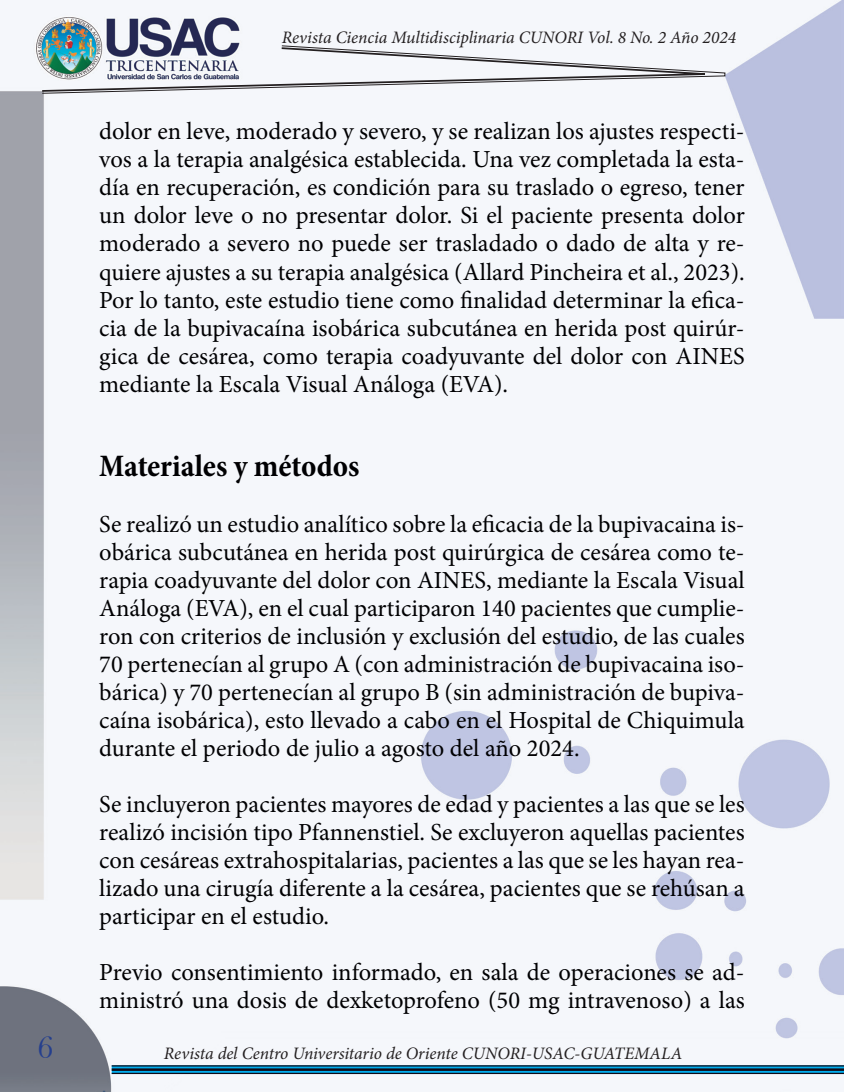
<style>
.page{position:relative;width:844px;height:1092px;background:#fff}
.page>*{position:absolute;margin:0;border:0;box-sizing:border-box;transform-origin:0 0}
.t1{font:700 condensed 31.5px "Minion Pro";color:#000002}
.t2{font:31.5px "Bask Old Face";color:#253f8e}
.t3{font:24.5px/28px "Minion Pro";color:#000002;text-align:justify}
.t4{font:italic 17.5px "Minion Pro";letter-spacing:-.005em;color:#231f20}
</style>
<div class="page">
<img style="left:0;top:0;width:843px;height:1091px">
<svg style="left:40px;top:45px;width:704px;height:49px"></svg>
<svg style="left:112px;top:1066px;width:731px;height:6px;background:#0572a0"></svg>
<hr style="left:112px;top:1065px;width:731px;height:1px;background:#100c18">
<hr style="left:112px;top:1068px;width:731px;height:2px;background:#100c18">
<hr style="left:112px;top:1072px;width:731px;height:1px;background:#100c18">
<p class="t2" style="left:38px;top:1030px;width:17px">6</p>
<p class="t4" style="left:282px;top:25px;width:455px">Revista Ciencia Multidisciplinaria CUNORI Vol. 8 No. 2 Año 2024</p>
<p class="t3" style="left:99px;top:118px;width:646px">dolor en leve, moderado y severo, y se realizan los ajustes respecti&shy;vos a la terapia analgésica establecida. Una vez completada la esta&shy;día en recuperación, es condición para su traslado o egreso, tener un dolor leve o no presentar dolor. Si el paciente presenta dolor moderado a severo no puede ser trasladado o dado de alta y re&shy;quiere ajustes a su terapia analgésica (Allard Pincheira et al., 2023).</p>
<p class="t3" style="left:99px;top:286px;width:646px">Por lo tanto, este estudio tiene como finalidad determinar la efica&shy;cia de la bupivacaína isobárica subcutánea en herida post quirúr&shy;gica de cesárea, como terapia coadyuvante del dolor con AINES mediante la Escala Visual Análoga (EVA).</p>
<p class="t1" style="left:99px;top:444px;width:262px">Materiales y métodos</p>
<p class="t3" style="left:99px;top:510px;width:646px">Se realizó un estudio analítico sobre la eficacia de la bupivacaina is&shy;obárica subcutánea en herida post quirúrgica de cesárea como te&shy;rapia coadyuvante del dolor con AINES, mediante la Escala Visual Análoga (EVA), en el cual participaron 140 pacientes que cumplie&shy;ron con criterios de inclusión y exclusión del estudio, de las cuales 70 pertenecían al grupo A (con administración de bupivacaina iso&shy;bárica) y 70 pertenecían al grupo B (sin administración de bupiva&shy;caína isobárica), esto llevado a cabo en el Hospital de Chiquimula durante el periodo de julio a agosto del año 2024.</p>
<p class="t3" style="left:99px;top:790px;width:646px">Se incluyeron pacientes mayores de edad y pacientes a las que se les realizó incisión tipo Pfannenstiel. Se excluyeron aquellas pacientes con cesáreas extrahospitalarias, pacientes a las que se les hayan rea&shy;lizado una cirugía diferente a la cesárea, pacientes que se rehúsan a participar en el estudio.</p>
<p class="t3" style="left:99px;top:958px;width:646px">Previo consentimiento informado, en sala de operaciones se ad&shy;ministró una dosis de dexketoprofeno (50 mg intravenoso) a las</p>
<p class="t4" style="left:164px;top:1040px;width:520px">Revista del Centro Universitario de Oriente CUNORI-USAC-GUATEMALA</p>
</div>
